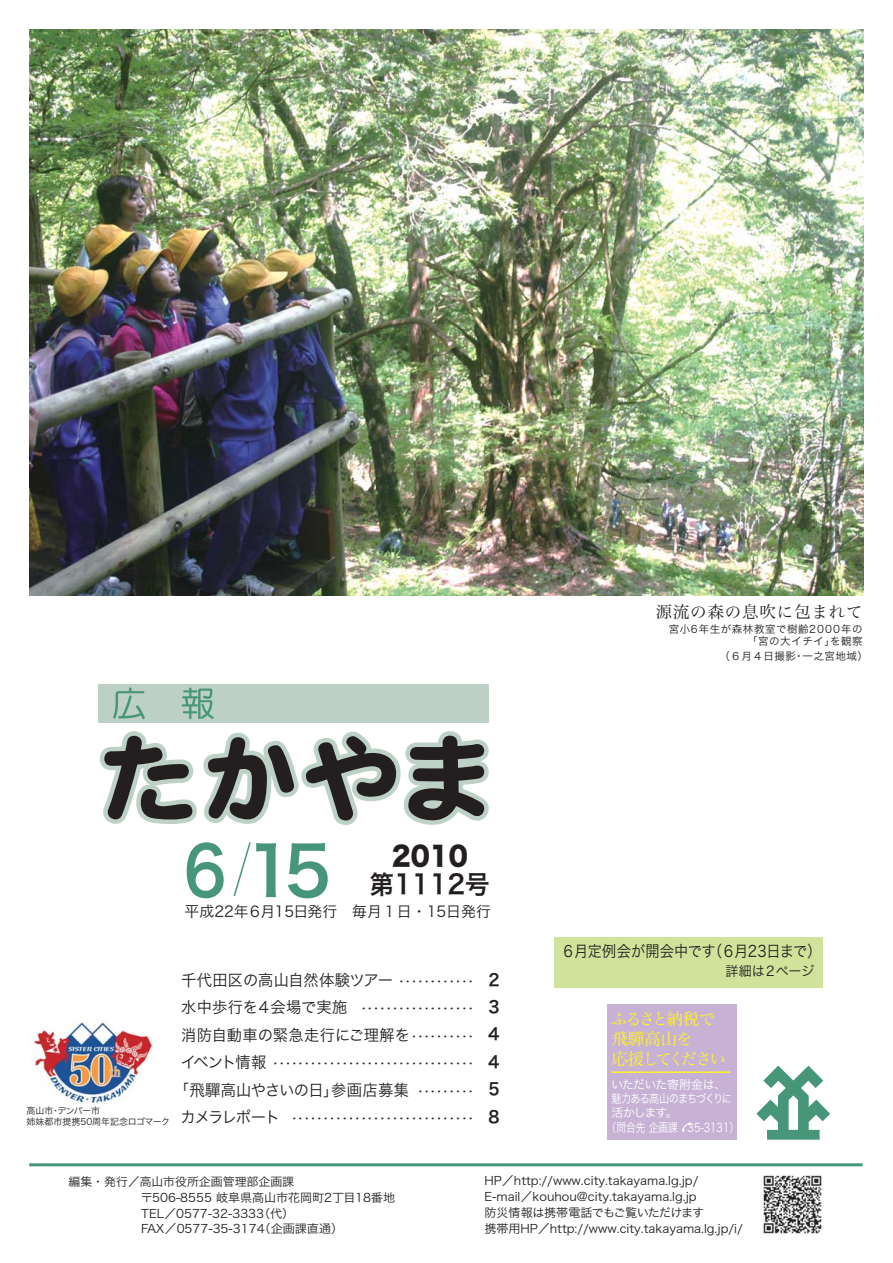
<style>
.page{position:relative;width:893px;height:1263px;background:#fff}
.page>*{position:absolute;margin:0;border:0;box-sizing:border-box;transform-origin:0 0}
.t1{font:67.5px "Hira Kaku Pro W6 90 pv RKSJ H";color:#48967a;scale:.9 1}
.t2{font:26.55px "Hira Kaku Std N W8 90 pv RKSJ H";color:#231f20;scale:.93 1}
.t3{font:26.25px "Hira Kaku Pro W6 90 pv RKSJ H";color:#231f20;scale:.95 1}
.t4{font:16.5px/19.8px "Hira Min Pro W3 90 pv RKSJ H";letter-spacing:-.115em;color:#fff328}
.t5{font:16.5px "Hira Min Pro W3 90 pv RKSJ H";letter-spacing:.05em;color:#231f20}
.t6{font:16.5px/27.5px "Hira Kaku Pro W6 90 pv RKSJ H";color:#231f20;text-align:justify;scale:.95 1}
.t7{font:15.75px "Hira Kaku Pro W3 90 pv RKSJ H";letter-spacing:-.01em;color:#231f20}
.t8{font:15.75px "Hira Kaku Pro W3 90 pv RKSJ H";letter-spacing:-.01em;color:#231f20;scale:.9 1}
.t9{font:15.75px "Hira Kaku Pro W3 90 pv RKSJ H";letter-spacing:.015em;color:#231f20}
.t10{font:15.75px "Hira Kaku Pro W3 90 pv RKSJ H";letter-spacing:-.08em;color:#231f20}
.t11{font:14.85px "Hira Kaku Pro W3 90 pv RKSJ H";color:#231f20}
.t12{font:13.5px "Hira Kaku Pro W3 90 pv RKSJ H";letter-spacing:-.03em;color:#231f20}
.t13{font:12px "Hira Kaku Pro W3 90 pv RKSJ H";color:#231f20}
.t14{font:12px "Hira Kaku Pro W3 90 pv RKSJ H";letter-spacing:-.05em;color:#fff}
.t15{font:12px "Hira Kaku Pro W3 90 pv RKSJ H";color:#fff;scale:.81 1}
.t16{font:12px "Hira Kaku Pro W3 90 pv RKSJ H";letter-spacing:-.09em;color:#fff;scale:.84 1}
.t17{font:11.85px/15.8px "Hira Kaku Pro W3 90 pv RKSJ H";color:#231f20}
.t18{font:11.7px "Hira Kaku Pro W3 90 pv RKSJ H";color:#231f20}
.t19{font:10.5px/12px "Hira Kaku Pro W3 90 pv RKSJ H";letter-spacing:.05em;color:#231f20;text-align:right}
.t20{font:9px/10.8px "Hira Kaku Pro W3 90 pv RKSJ H";letter-spacing:-.015em;color:#231f20}
.s1{font-size:25.5px}
.s2{font-size:25.8px}
</style>
<div class="page">
<div style="left:555px;top:937px;width:267px;height:50px;background:#d1e39a"></div>
<img style="left:763px;top:1175px;width:59px;height:59px">
<div style="left:98px;top:684px;width:391px;height:39px;background:#bdd0c6"></div>
<svg style="left:113px;top:687px;width:32px;height:32px"></svg>
<svg style="left:182px;top:687px;width:32px;height:32px"></svg>
<svg style="left:99px;top:731px;width:390px;height:94px"></svg>
<svg style="left:233px;top:842px;width:18px;height:54px"></svg>
<hr style="left:29px;top:1163px;width:834px;height:3px;background:#48967a">
<svg style="left:756px;top:1065px;width:74px;height:75px"></svg>
<div style="left:607px;top:1004px;width:129px;height:135px;background:#c7b2d6"></div>
<hr style="left:611px;top:1071px;width:119px;height:2px;background:#fff328">
<svg style="left:682px;top:1123px;width:10px;height:9px"></svg>
<img style="left:34px;top:1020px;width:121px;height:84px">
<img style="left:30px;top:30px;width:833px;height:565px">
<h3 class="t5" style="left:656px;top:605px;width:209px">源流の森の息吹に包まれて</h3>
<p class="t19" style="left:669px;top:624px;width:195px">宮小6年生が森林教室で樹齢2000年の「宮の大イチイ」を観察</p>
<p class="t19" style="left:719px;top:651px;width:150px">（６月４日撮影・一之宮地域）</p>
<h1 class="t1" style="left:183px;top:845px;width:166px">6 15</h1>
<h2 class="t2" style="left:392px;top:846px;width:84px">2010</h2>
<h3 class="t3" style="left:370px;top:874px;width:128px"><span class="s1">第</span>1112<span class="s2">号</span></h3>
<p class="t11" style="left:185px;top:906px;width:308px">平成22年６月15日発行　毎月１日・15日発行</p>
<p class="t20" style="left:27px;top:1107px;width:145px">高山市・デンバー市<br>姉妹都市提携50周年記念ロゴマーク</p>
<h3 class="t7" style="left:181px;top:974px;width:213px">千代田区の高山自然体験ツアー</h3>
<h3 class="t7" style="left:181px;top:1001px;width:167px">水中歩行を４会場で実施</h3>
<h3 class="t7" style="left:181px;top:1029px;width:230px">消防自動車の緊急走行にご理解を</h3>
<h3 class="t7" style="left:181px;top:1056px;width:87px">イベント情報</h3>
<h3 class="t9" style="left:174px;top:1084px;width:237px">「飛驒高山やさいの日」参画店募集</h3>
<h3 class="t10" style="left:181px;top:1111px;width:101px">カメラレポート</h3>
<p class="t13" style="left:395px;top:977px;width:83px">・・・・・・・・・・・・</p>
<p class="t13" style="left:358px;top:1004px;width:121px">・・・・・・・・・・・・・・・・・・</p>
<p class="t13" style="left:408px;top:1031px;width:70px">・・・・・・・・・・</p>
<p class="t13" style="left:269px;top:1059px;width:209px">・・・・・・・・・・・・・・・・・・・・・・・・・・・・・・・・</p>
<p class="t13" style="left:414px;top:1086px;width:64px">・・・・・・・・・</p>
<p class="t13" style="left:288px;top:1114px;width:190px">・・・・・・・・・・・・・・・・・・・・・・・・・・・・・</p>
<h3 class="t6" style="left:486px;top:968px;width:18px">２<br>３<br>４<br>４<br>５<br>８</h3>
<h3 class="t8" style="left:561px;top:945px;width:290px">６月定例会が開会中です（６月23日まで）</h3>
<p class="t12" style="left:725px;top:966px;width:90px">詳細は２ページ</p>
<h3 class="t4" style="left:611px;top:1011px;width:117px">ふるさと納税で飛驒高山を<br>応援してください</h3>
<p class="t14" style="left:611px;top:1079px;width:117px">いただいた寄附金は、</p>
<p class="t16" style="left:611px;top:1094px;width:145px">魅力ある高山のまちづくりに</p>
<p class="t14" style="left:611px;top:1108px;width:68px">活かします。</p>
<p class="t15" style="left:607px;top:1123px;width:165px">（問合先 企画課　35-3131）</p>
<p class="t18" style="left:68px;top:1177px;width:227px">編集・発行／高山市役所企画管理部企画課</p>
<p class="t17" style="left:141px;top:1191px;width:256px">〒506-8555 岐阜県高山市花岡町2丁目18番地<br>TEL／0577-32-3333（代）<br>FAX／0577-35-3174（企画課直通）</p>
<p class="t17" style="left:484px;top:1174px;width:260px">HP／http://www.city.takayama.lg.jp/<br>E-mail／kouhou@city.takayama.lg.jp<br>防災情報は携帯電話でもご覧いただけます<br>携帯用HP／http://www.city.takayama.lg.jp/i/</p>
</div>
